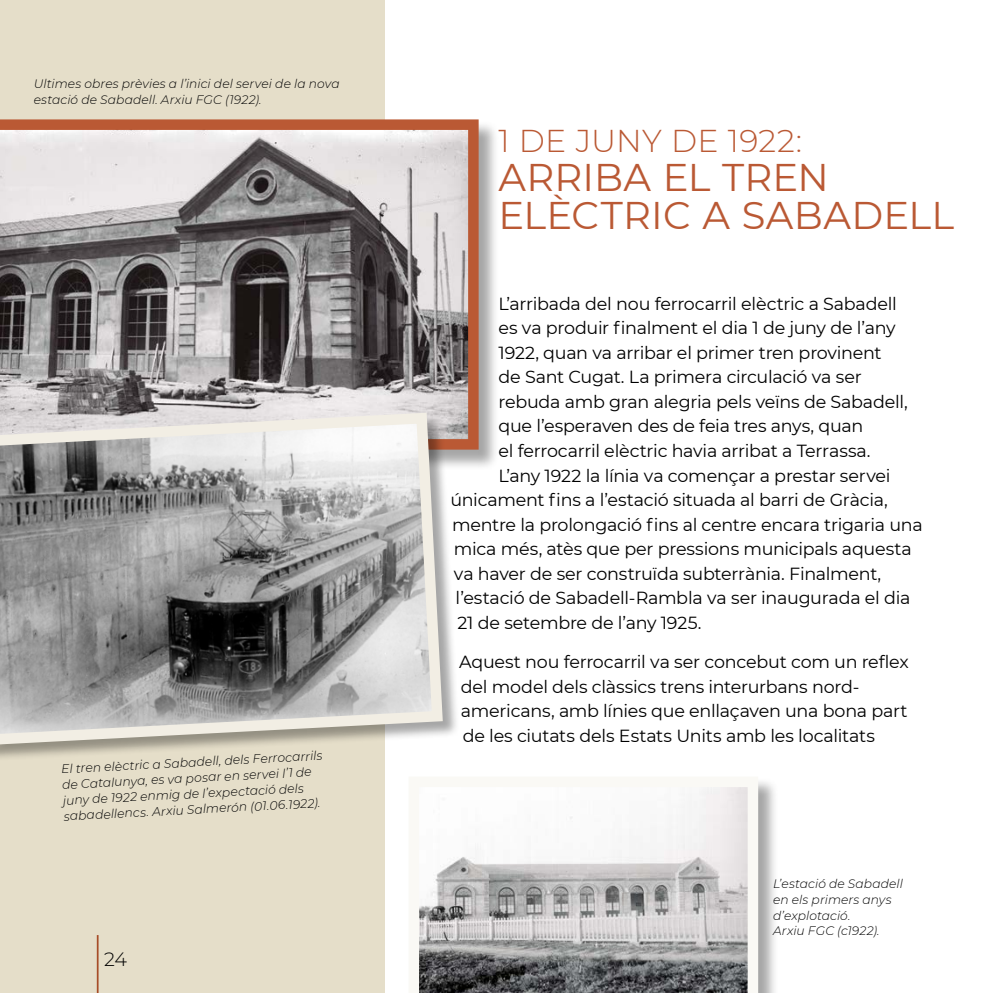
<style>
.page{position:relative;width:993px;height:993px;background:#fff}
.page>*{position:absolute;margin:0;border:0;box-sizing:border-box;transform-origin:0 0}
.t1{font:38.5px "Montserrat";letter-spacing:.005em;color:#ba5934}
.t2{font:300 31.5px "Montserrat";letter-spacing:.01em;color:#ba5934}
.t3{font:300 19.25px "Montserrat";color:#000}
.t4{font:17.5px/24.5px "Montserrat";letter-spacing:-.015em;color:#000}
.t5{font:italic 300 12.25px/15.8px "Montserrat";letter-spacing:.005em;color:#000}
</style>
<div class="page">
<div style="left:0;top:0;width:384px;height:992px;background:#e5dec9"></div>
<div style="left:0;top:121px;width:499px;height:349px;background:#000;opacity:.35"></div>
<svg style="left:0;top:119px;width:478px;height:330px;background:#9b9291"></svg>
<div style="left:0;top:414px;width:459px;height:348px;background:#000;opacity:.35"></div>
<svg style="left:0;top:407px;width:448px;height:344px;background:#a5a4a2"></svg>
<div style="left:409px;top:777px;width:369px;height:215px;background:#000;opacity:.35"></div>
<svg style="left:409px;top:777px;width:349px;height:215px"></svg>
<p class="t5" style="left:34px;top:75px;width:307px">Ultimes obres prèvies a l’inici del servei de la nova estació de Sabadell. Arxiu FGC (1922).</p>
<p class="t5" style="left:61px;top:760px;width:263px;rotate:-3deg">El tren elèctric a Sabadell, dels Ferrocarrils de Catalunya, es va posar en servei l’1 de juny de 1922 enmig de l’expectació dels sabadellencs. Arxiu Salmerón (01.06.1922).</p>
<p class="t3" style="left:104px;top:945px;width:24px">24</p>
<p class="t2" style="left:498px;top:119px;width:305px">1 DE JUNY DE 1922:</p>
<p class="t1" style="left:498px;top:150px;width:332px">ARRIBA EL TREN</p>
<p class="t1" style="left:498px;top:189px;width:457px">ELÈCTRIC A SABADELL</p>
<p class="t4" style="left:498px;top:291px;width:400px">L’arribada del nou ferrocarril elèctric a Sabadell</p>
<p class="t4" style="left:498px;top:315px;width:398px">es va produir finalment el dia 1 de juny de l’any</p>
<p class="t4" style="left:498px;top:340px;width:384px">1922, quan va arribar el primer tren provinent</p>
<p class="t4" style="left:498px;top:364px;width:365px">de Sant Cugat. La primera circulació va ser</p>
<p class="t4" style="left:498px;top:389px;width:410px">rebuda amb gran alegria pels veïns de Sabadell,</p>
<p class="t4" style="left:498px;top:413px;width:366px">que l’esperaven des de feia tres anys, quan</p>
<p class="t4" style="left:498px;top:438px;width:373px">el ferrocarril elèctric havia arribat a Terrassa.</p>
<p class="t4" style="left:498px;top:462px;width:393px">L’any 1922 la línia va començar a prestar servei</p>
<p class="t4" style="left:450px;top:487px;width:439px">únicament fins a l’estació situada al barri de Gràcia,</p>
<p class="t4" style="left:452px;top:511px;width:472px">mentre la prolongació fins al centre encara trigaria una</p>
<p class="t4" style="left:454px;top:536px;width:459px">mica més, atès que per pressions municipals aquesta</p>
<p class="t4" style="left:454px;top:560px;width:429px">va haver de ser construïda subterrània. Finalment,</p>
<p class="t4" style="left:455px;top:585px;width:456px">l’estació de Sabadell-Rambla va ser inaugurada el dia</p>
<p class="t4" style="left:457px;top:609px;width:245px">21 de setembre de l’any 1925.</p>
<p class="t4" style="left:459px;top:648px;width:451px">Aquest nou ferrocarril va ser concebut com un reflex del model dels clàssics trens interurbans nord&shy;americans, amb línies que enllaçaven una bona part de les ciutats dels Estats Units amb les localitats</p>
<p class="t5" style="left:772px;top:875px;width:131px">L’estació de Sabadell en els primers anys d’explotació.</p>
<p class="t5" style="left:772px;top:922px;width:108px">Arxiu FGC (c1922).</p>
</div>
